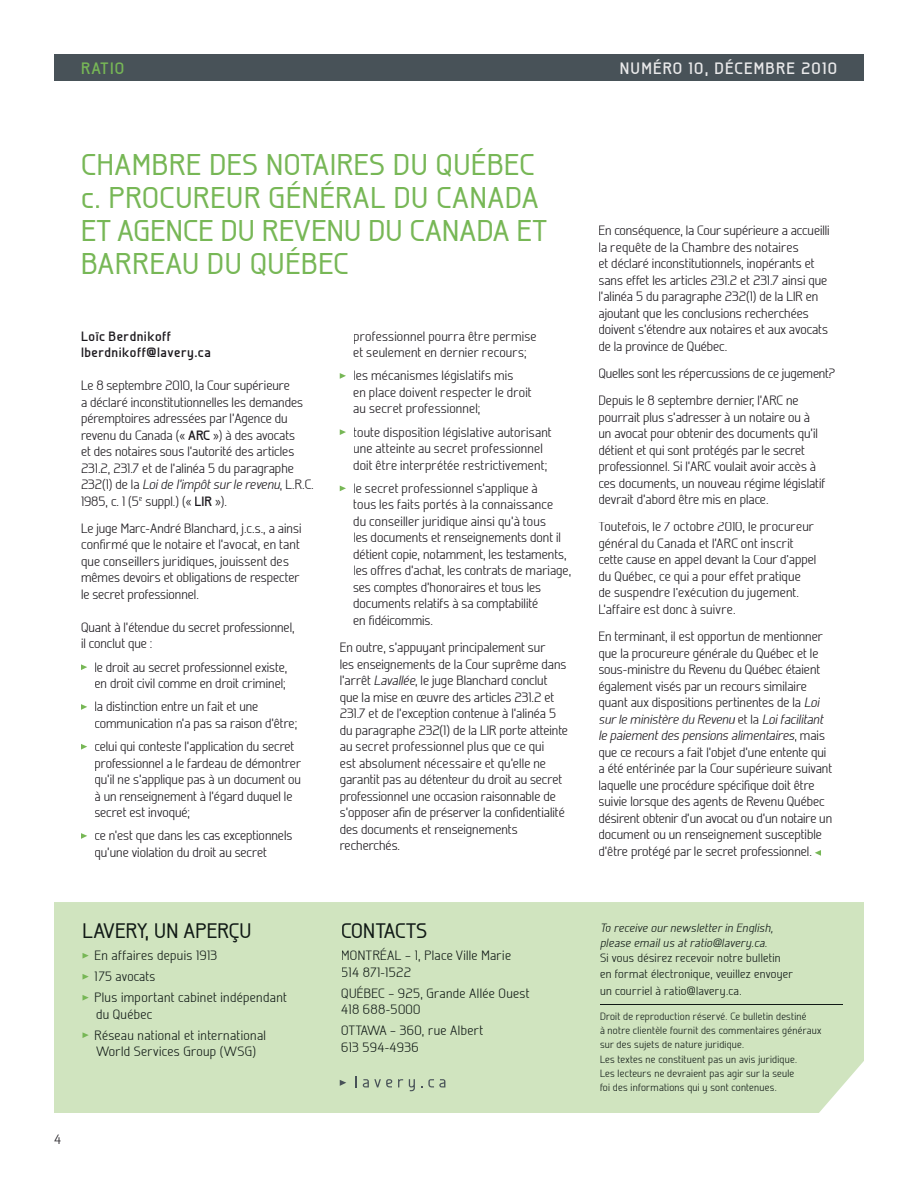
<style>
.page{position:relative;width:918px;height:1188px;background:#fff}
.page>*{position:absolute;margin:0;border:0;box-sizing:border-box;transform-origin:0 0}
.t1{font:500 30px/33px "Galette";letter-spacing:.025em;color:#77b756}
.t2{font:500 21px "Galette";color:#101915}
.t3{font:700 16.5px "Galette";letter-spacing:.075em;color:#e9e9ea}
.t4{font:700 16.5px "Galette";color:#77b756}
.t5{font:300 13.5px/16.5px "Galette";color:#1a171c}
.t6{font:300 13.5px/21px "Galette";letter-spacing:.025em;color:#101915}
.t7{font:700 13.5px/16.5px "Galette";letter-spacing:.04em;color:#1a171c}
.t8{font:300 12px/16.5px "Galette";letter-spacing:.025em;color:#101915}
.t9{font:italic 300 12px/15.1px "Galette";letter-spacing:.025em;color:#101915}
.t10{font:300 10.5px/14.2px "Galette";letter-spacing:.025em;color:#101915}
.s1{font-weight:700}
.s2{font-style:italic}
</style>
<div class="page">
<div style="left:54px;top:54px;width:810px;height:27px;background:#485258"></div>
<svg style="left:81px;top:664px;width:6px;height:6px"></svg>
<svg style="left:81px;top:704px;width:6px;height:6px"></svg>
<svg style="left:81px;top:744px;width:6px;height:6px"></svg>
<svg style="left:81px;top:833px;width:6px;height:6px"></svg>
<svg style="left:340px;top:373px;width:6px;height:6px"></svg>
<svg style="left:340px;top:429px;width:6px;height:6px"></svg>
<svg style="left:340px;top:486px;width:6px;height:5px"></svg>
<svg style="left:815px;top:850px;width:6px;height:6px"></svg>
<div style="left:54px;top:902px;width:810px;height:211px;background:#d0e4bf"></div>
<div style="left:84px;top:923px;width:64px;height:18px;background:#d0e4bf"></div>
<div style="left:156px;top:923px;width:94px;height:20px;background:#d0e4bf"></div>
<svg style="left:82px;top:953px;width:7px;height:6px"></svg>
<div style="left:89px;top:951px;width:128px;height:12px;background:#d0e4bf"></div>
<svg style="left:82px;top:974px;width:7px;height:6px"></svg>
<div style="left:95px;top:972px;width:60px;height:9px;background:#d0e4bf"></div>
<svg style="left:82px;top:995px;width:7px;height:6px"></svg>
<div style="left:89px;top:993px;width:198px;height:12px;background:#d0e4bf"></div>
<div style="left:97px;top:1009px;width:55px;height:10px;background:#d0e4bf"></div>
<svg style="left:82px;top:1032px;width:7px;height:6px"></svg>
<div style="left:89px;top:1030px;width:177px;height:10px;background:#d0e4bf"></div>
<div style="left:96px;top:1046px;width:159px;height:13px;background:#d0e4bf"></div>
<div style="left:342px;top:923px;width:84px;height:15px;background:#d0e4bf"></div>
<div style="left:342px;top:948px;width:59px;height:12px;background:#d0e4bf"></div>
<div style="left:402px;top:951px;width:109px;height:11px;background:#d0e4bf"></div>
<div style="left:342px;top:967px;width:68px;height:10px;background:#d0e4bf"></div>
<div style="left:342px;top:985px;width:42px;height:13px;background:#d0e4bf"></div>
<div style="left:385px;top:988px;width:144px;height:11px;background:#d0e4bf"></div>
<div style="left:342px;top:1005px;width:78px;height:9px;background:#d0e4bf"></div>
<div style="left:342px;top:1026px;width:44px;height:9px;background:#d0e4bf"></div>
<div style="left:387px;top:1026px;width:96px;height:11px;background:#d0e4bf"></div>
<div style="left:342px;top:1042px;width:76px;height:10px;background:#d0e4bf"></div>
<hr style="left:600px;top:1004px;width:242px;height:1px;background:#101915">
<div style="left:602px;top:923px;width:171px;height:11px;background:#d0e4bf"></div>
<div style="left:600px;top:938px;width:167px;height:12px;background:#d0e4bf"></div>
<div style="left:600px;top:953px;width:181px;height:9px;background:#d0e4bf"></div>
<div style="left:601px;top:970px;width:192px;height:11px;background:#d0e4bf"></div>
<div style="left:601px;top:986px;width:140px;height:12px;background:#d0e4bf"></div>
<div style="left:601px;top:1013px;width:206px;height:9px;background:#d0e4bf"></div>
<div style="left:600px;top:1027px;width:221px;height:10px;background:#d0e4bf"></div>
<div style="left:600px;top:1041px;width:144px;height:10px;background:#d0e4bf"></div>
<div style="left:601px;top:1055px;width:196px;height:10px;background:#d0e4bf"></div>
<div style="left:601px;top:1070px;width:193px;height:9px;background:#d0e4bf"></div>
<div style="left:601px;top:1084px;width:175px;height:10px;background:#d0e4bf"></div>
<svg style="left:363px;top:1079px;width:29px;height:8px"></svg>
<svg style="left:398px;top:1079px;width:5px;height:8px"></svg>
<svg style="left:409px;top:1079px;width:6px;height:12px"></svg>
<svg style="left:428px;top:1079px;width:17px;height:8px"></svg>
<svg style="left:340px;top:1080px;width:6px;height:6px"></svg>
<p class="t4" style="left:81px;top:58px;width:45px">RATIO</p>
<p class="t3" style="left:620px;top:58px;width:219px">NUMÉRO 10, DÉCEMBRE 2010</p>
<h1 class="t1" style="left:81px;top:148px;width:468px">CHAMBRE DES NOTAIRES DU QUÉBEC c. PROCUREUR GÉNÉRAL DU CANADA<br>ET AGENCE DU REVENU DU CANADA ET<br>BARREAU DU QUÉBEC</h1>
<p class="t7" style="left:81px;top:327px;width:131px">Loïc Berdnikoff lberdnikoff@lavery.ca</p>
<p class="t5" style="left:81px;top:377px;width:234px">Le 8 septembre 2010, la Cour supérieure<br>a déclaré inconstitutionnelles les demandes péremptoires adressées par l’Agence du revenu du Canada (« <span class="s1">ARC</span> ») à des avocats<br>et des notaires sous l’autorité des articles 231.2, 231.7 et de l’alinéa 5 du paragraphe 232(1) de la <span class="s2">Loi de l’impôt sur le revenu</span>, L.R.C.<br>1985, c. 1 (5<sup>e</sup> suppl.) (« <span class="s1">LIR</span> »).</p>
<p class="t5" style="left:81px;top:520px;width:222px">Le juge Marc-André Blanchard, j.c.s., a ainsi confirmé que le notaire et l’avocat, en tant que conseillers juridiques, jouissent des mêmes devoirs et obligations de respecter le secret professionnel.</p>
<p class="t5" style="left:81px;top:619px;width:215px">Quant à l’étendue du secret professionnel, il conclut que :</p>
<p class="t5" style="left:94px;top:658px;width:194px">le droit au secret professionnel existe, en droit civil comme en droit criminel;</p>
<p class="t5" style="left:94px;top:698px;width:204px">la distinction entre un fait et une communication n’a pas sa raison d’être;</p>
<p class="t5" style="left:94px;top:738px;width:208px">celui qui conteste l’application du secret professionnel a le fardeau de démontrer qu’il ne s’applique pas à un document ou à un renseignement à l’égard duquel le secret est invoqué;</p>
<p class="t5" style="left:94px;top:827px;width:199px">ce n’est que dans les cas exceptionnels qu’une violation du droit au secret</p>
<h2 class="t2" style="left:82px;top:918px;width:171px">LAVERY, UN APERÇU</h2>
<p class="t6" style="left:94px;top:945px;width:194px">En affaires depuis 1913<br>175 avocats<br>Plus important cabinet indépendant</p>
<p class="t6" style="left:94px;top:1003px;width:173px">du Québec<br>Réseau national et international</p>
<p class="t6" style="left:96px;top:1041px;width:162px">World Services Group (WSG)</p>
<p class="t5" style="left:353px;top:327px;width:185px">professionnel pourra être permise et seulement en dernier recours;</p>
<p class="t5" style="left:353px;top:367px;width:180px">les mécanismes législatifs mis<br>en place doivent respecter le droit au secret professionnel;</p>
<p class="t5" style="left:353px;top:423px;width:200px">toute disposition législative autorisant une atteinte au secret professionnel doit être interprétée restrictivement;</p>
<p class="t5" style="left:353px;top:480px;width:220px">le secret professionnel s’applique à<br>tous les faits portés à la connaissance<br>du conseiller juridique ainsi qu’à tous<br>les documents et renseignements dont il détient copie, notamment, les testaments, les offres d’achat, les contrats de mariage, ses comptes d’honoraires et tous les documents relatifs à sa comptabilité<br>en fidéicommis.</p>
<p class="t5" style="left:340px;top:639px;width:230px">En outre, s’appuyant principalement sur<br>les enseignements de la Cour suprême dans l’arrêt <span class="s2">Lavallée</span>, le juge Blanchard conclut que la mise en œuvre des articles 231.2 et 231.7 et de l’exception contenue à l’alinéa 5 du paragraphe 232(1) de la LIR porte atteinte au secret professionnel plus que ce qui<br>est absolument nécessaire et qu’elle ne garantit pas au détenteur du droit au secret professionnel une occasion raisonnable de s’opposer afin de préserver la confidentialité des documents et renseignements recherchés.</p>
<h2 class="t2" style="left:341px;top:918px;width:88px">CONTACTS</h2>
<p class="t6" style="left:341px;top:947px;width:171px;line-height:16.5px">MONTRÉAL – 1, Place Ville Marie<br>514 871-1522</p>
<p class="t6" style="left:341px;top:984px;width:190px;line-height:16.5px">QUÉBEC – 925, Grande Allée Ouest<br>418 688-5000</p>
<p class="t6" style="left:341px;top:1022px;width:143px;line-height:16.5px">OTTAWA – 360, rue Albert<br>613 594-4936</p>
<p class="t5" style="left:54px;top:1131px;width:9px">4</p>
<p class="t5" style="left:598px;top:222px;width:233px">En conséquence, la Cour supérieure a accueilli la requête de la Chambre des notaires<br>et déclaré inconstitutionnels, inopérants et sans effet les articles 231.2 et 231.7 ainsi que l’alinéa 5 du paragraphe 232(1) de la LIR en ajoutant que les conclusions recherchées doivent s’étendre aux notaires et aux avocats de la province de Québec.</p>
<p class="t5" style="left:598px;top:359px;width:238px;line-height:27.3px">Quelles sont les répercussions de ce jugement?<br>Depuis le 8 septembre dernier, l’ARC ne</p>
<p class="t5" style="left:598px;top:409px;width:228px">pourrait plus s’adresser à un notaire ou à un avocat pour obtenir des documents qu’il détient et qui sont protégés par le secret professionnel. Si l’ARC voulait avoir accès à ces documents, un nouveau régime législatif devrait d’abord être mis en place.</p>
<p class="t5" style="left:598px;top:518px;width:219px">Toutefois, le 7 octobre 2010, le procureur général du Canada et l’ARC ont inscrit cette cause en appel devant la Cour d’appel du Québec, ce qui a pour effet pratique de suspendre l’exécution du jugement.<br>L’affaire est donc à suivre.</p>
<p class="t5" style="left:598px;top:628px;width:235px">En terminant, il est opportun de mentionner que la procureure générale du Québec et le sous-ministre du Revenu du Québec étaient également visés par un recours similaire quant aux dispositions pertinentes de la <span class="s2">Loi sur le ministère du Revenu</span> et la <span class="s2">Loi facilitant le paiement des pensions alimentaires</span>, mais que ce recours a fait l’objet d’une entente qui a été entérinée par la Cour supérieure suivant laquelle une procédure spécifique doit être suivie lorsque des agents de Revenu Québec désirent obtenir d’un avocat ou d’un notaire un document ou un renseignement susceptible d’être protégé par le secret professionnel.</p>
<p class="t9" style="left:600px;top:920px;width:175px">To receive our newsletter in English, please email us at ratio@lavery.ca.</p>
<p class="t8" style="left:600px;top:949px;width:195px">Si vous désirez recevoir notre bulletin en format électronique, veuillez envoyer un courriel à ratio@lavery.ca.</p>
<p class="t10" style="left:600px;top:1009px;width:223px">Droit de reproduction réservé. Ce bulletin destiné<br>à notre clientèle fournit des commentaires généraux sur des sujets de nature juridique.<br>Les textes ne constituent pas un avis juridique.<br>Les lecteurs ne devraient pas agir sur la seule<br>foi des informations qui y sont contenues.</p>
</div>
